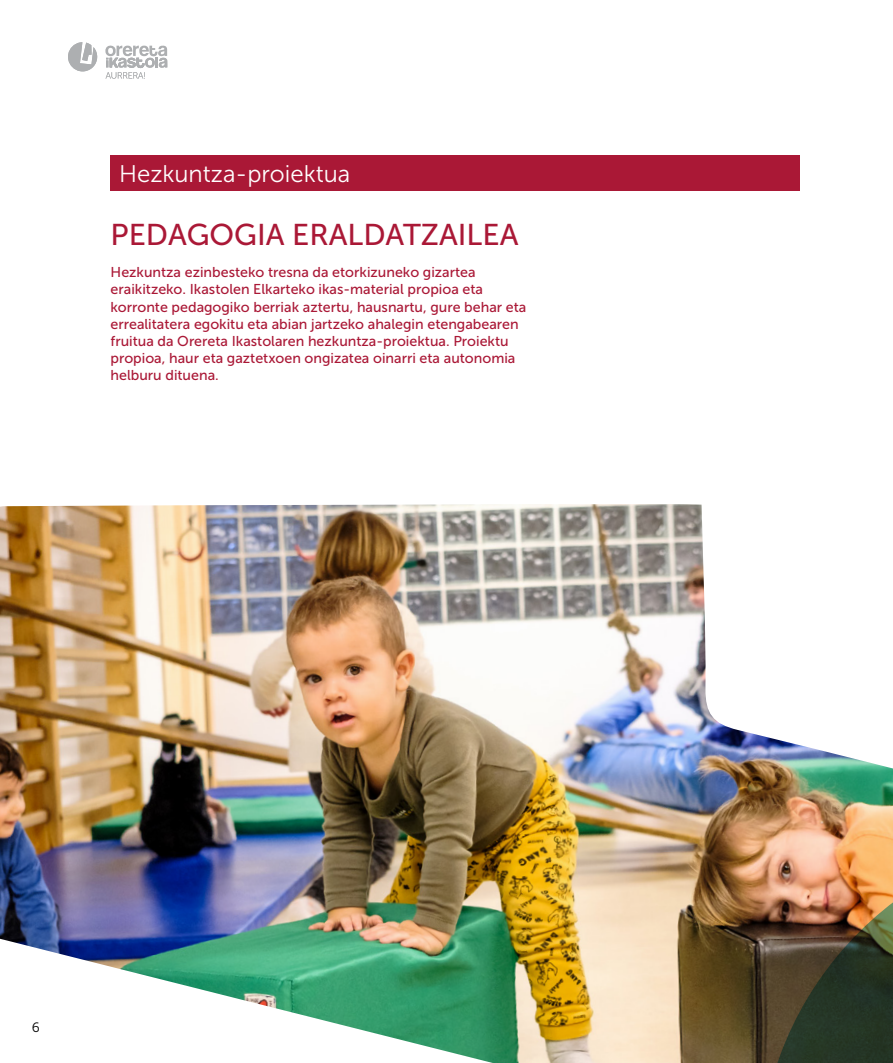
<style>
.page{position:relative;width:893px;height:1063px;background:#fff}
.page>*{position:absolute;margin:0;border:0;box-sizing:border-box;transform-origin:0 0}
.t1{font:30px "Museo Sans 500";color:#aa1836}
.t2{font:24px "Museo Sans 300";color:#fff}
.t3{font:14.25px/17.1px "Museo Sans 500";color:#aa1836}
.t4{font:13.5px "Museo Sans 300";color:#000}
</style>
<div class="page">
<svg style="left:68px;top:42px;width:29px;height:29px"></svg>
<svg style="left:105px;top:45px;width:62px;height:34px"></svg>
<img style="left:0;top:504px;width:893px;height:559px">
<div style="left:111px;top:155px;width:689px;height:35px;background:#aa1836"></div>
<p class="t2" style="left:119px;top:161px;width:233px">Hezkuntza-proiektua</p>
<p class="t1" style="left:111px;top:218px;width:409px">PEDAGOGIA ERALDATZAILEA</p>
<p class="t3" style="left:111px;top:264px;width:417px">Hezkuntza ezinbesteko tresna da etorkizuneko gizartea eraikitzeko. Ikastolen Elkarteko ikas-material propioa eta korronte pedagogiko berriak aztertu, hausnartu, gure behar eta errealitatera egokitu eta abian jartzeko ahalegin etengabearen fruitua da Orereta Ikastolaren hezkuntza-proiektua. Proiektu propioa, haur eta gaztetxoen ongizatea oinarri eta autonomia helburu dituena.</p>
<p class="t4" style="left:32px;top:1020px;width:10px">6</p>
</div>
